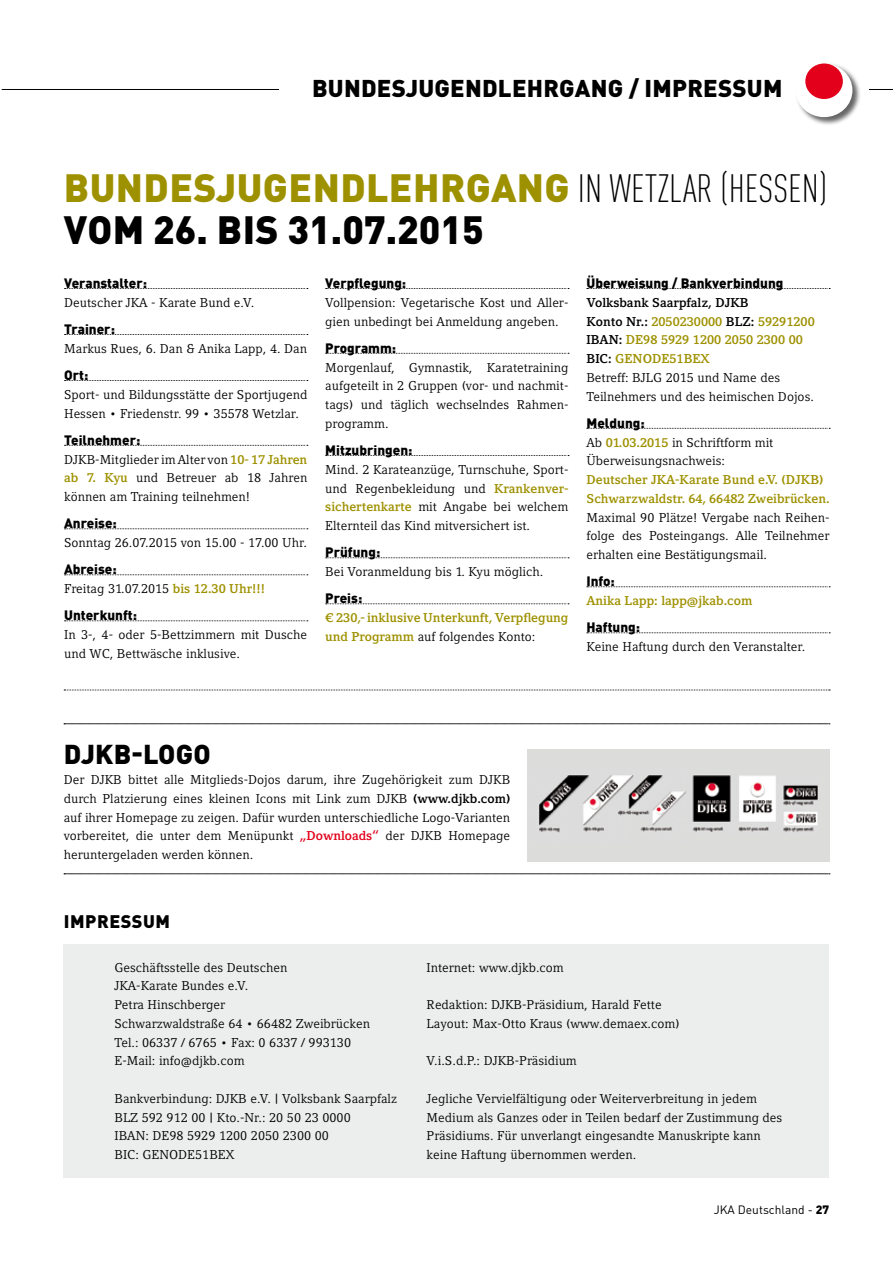
<style>
.page{position:relative;width:893px;height:1263px;background:#fff}
.page>*{position:absolute;margin:0;border:0;box-sizing:border-box;transform-origin:0 0}
.t1{font:900 39px/42px "DIN Pro";letter-spacing:.01em;color:#9e9100}
.t2{font:900 27px "DIN Pro";color:#000}
.t3{font:900 24px "DIN Pro";letter-spacing:.01em;color:#000}
.t4{font:900 18px "DIN Pro";letter-spacing:.03em;color:#000}
.t5{font:900 13.5px "DIN Pro";color:#000}
.t6{font:12.75px/18.8px "Compatil Letter LT";color:#000}
.t7{font:700 12.75px/18.8px "Compatil Letter LT";color:#9e9100}
.t8{font:12px "DIN Pro";color:#000}
.s1{font-family:"DIN Cond";font-weight:300;color:#000}
.s2{color:#000}
.s3{font-weight:700;color:#9e9100}
.s4{font-weight:400;color:#000}
.s5{font-weight:700}
.s6{font-weight:700;color:#e2001a}
.s7{font-weight:900}
</style>
<div class="page">
<svg style="left:65px;top:288px;width:243px;height:1px"></svg>
<svg style="left:65px;top:334px;width:243px;height:1px"></svg>
<svg style="left:65px;top:380px;width:243px;height:1px"></svg>
<svg style="left:65px;top:445px;width:243px;height:1px"></svg>
<svg style="left:65px;top:528px;width:243px;height:1px"></svg>
<svg style="left:65px;top:574px;width:243px;height:1px"></svg>
<svg style="left:65px;top:620px;width:243px;height:1px"></svg>
<svg style="left:326px;top:288px;width:243px;height:1px"></svg>
<svg style="left:326px;top:353px;width:243px;height:1px"></svg>
<svg style="left:326px;top:455px;width:243px;height:1px"></svg>
<svg style="left:326px;top:557px;width:243px;height:1px"></svg>
<svg style="left:326px;top:603px;width:243px;height:1px"></svg>
<svg style="left:587px;top:288px;width:243px;height:1px"></svg>
<svg style="left:587px;top:428px;width:243px;height:1px"></svg>
<svg style="left:587px;top:586px;width:243px;height:1px"></svg>
<svg style="left:587px;top:632px;width:243px;height:1px"></svg>
<svg style="left:64px;top:690px;width:766px;height:1px"></svg>
<hr style="left:2px;top:89px;width:891px;height:1px;background:#000">
<div style="left:780px;top:55px;width:89px;height:70px;background:#fff"></div>
<div style="left:795px;top:63px;width:66px;height:63px;background:#000;opacity:.6"></div>
<div style="left:796px;top:63px;width:56px;height:54px;background:#fff;border-radius:50%"></div>
<div style="left:805px;top:63px;width:38px;height:36px;background:#e2001a;border-radius:50%"></div>
<div style="left:279px;top:72px;width:512px;height:32px;background:#fff"></div>
<svg style="left:64px;top:723px;width:766px;height:1px"></svg>
<svg style="left:64px;top:873px;width:766px;height:1px"></svg>
<img style="left:527px;top:749px;width:302px;height:112px">
<div style="left:64px;top:944px;width:765px;height:234px;background:#eceded"></div>
<h3 class="t3" style="left:312px;top:72px;width:472px">Bundesjugendlehrgang / Impressum</h3>
<h1 class="t1" style="left:64px;top:165px;width:764px">Bundesjugendlehrgang <span class="s1">IN WETZLAR (HESSEN) </span><span class="s2">vom 26. bis 31.07.2015</span></h1>
<p class="t5" style="left:325px;top:274px;width:82px">Verpflegung:</p>
<p class="t6" style="left:325px;top:293px;width:245px">Vollpension: Vegetarische Kost und Aller&shy;gien unbedingt bei Anmeldung angeben.</p>
<p class="t5" style="left:325px;top:339px;width:72px">Programm:</p>
<p class="t6" style="left:325px;top:358px;width:245px;text-align:justify">Morgenlauf, Gymnastik, Karatetraining aufgeteilt in 2 Gruppen (vor- und nachmit&shy;tags) und täglich wechselndes Rahmen&shy;programm.</p>
<p class="t5" style="left:325px;top:441px;width:89px">Mitzubringen:</p>
<p class="t6" style="left:325px;top:460px;width:245px;text-align:justify">Mind. 2 Karateanzüge, Turnschuhe, Sport&shy;und Regenbekleidung und <span class="s3">Krankenver&shy;sichertenkarte</span> mit Angabe bei welchem Elternteil das Kind mitversichert ist.</p>
<p class="t5" style="left:325px;top:543px;width:57px">Prüfung:</p>
<p class="t6" style="left:325px;top:562px;width:220px">Bei Voranmeldung bis 1. Kyu möglich.</p>
<p class="t5" style="left:325px;top:589px;width:38px">Preis:</p>
<p class="t7" style="left:325px;top:608px;width:245px">€ 230,- inklusive Unterkunft, Verpflegung und Programm <span class="s4">auf folgendes Konto:</span></p>
<p class="t5" style="left:586px;top:274px;width:198px">Überweisung / Bankverbindung</p>
<p class="t6" style="left:586px;top:293px;width:230px"><span class="s5">Volksbank Saarpfalz, DJKB<br>Konto Nr.:</span> <span class="s3">2050230000</span> <span class="s5">BLZ:</span> <span class="s3">59291200<br></span><span class="s5">IBAN:</span> <span class="s3">DE98 5929 1200 2050 2300 00<br></span><span class="s5">BIC:</span> <span class="s3">GENODE51BEX<br></span>Betreff: BJLG 2015 und Name des<br>Teilnehmers und des heimischen Dojos.</p>
<p class="t5" style="left:586px;top:414px;width:60px">Meldung:</p>
<p class="t6" style="left:586px;top:433px;width:188px">Ab <span class="s3">01.03.2015</span> in Schriftform mit<br>Überweisungsnachweis:</p>
<p class="t7" style="left:586px;top:470px;width:245px">Deutscher JKA-Karate Bund e.V. (DJKB)<br>Schwarzwaldstr. 64, 66482 Zweibrücken.</p>
<p class="t6" style="left:586px;top:508px;width:245px;text-align:justify">Maximal 90 Plätze! Vergabe nach Reihen&shy;folge des Posteingangs. Alle Teilnehmer erhalten eine Bestätigungsmail.</p>
<p class="t5" style="left:586px;top:572px;width:30px">Info:</p>
<p class="t7" style="left:586px;top:591px;width:167px">Anika Lapp: lapp@jkab.com</p>
<p class="t5" style="left:586px;top:618px;width:55px">Haftung:</p>
<p class="t6" style="left:586px;top:637px;width:221px">Keine Haftung durch den Veranstalter.</p>
<p class="t5" style="left:64px;top:274px;width:84px">Veranstalter:</p>
<p class="t6" style="left:64px;top:293px;width:192px">Deutscher JKA - Karate Bund e.V.</p>
<p class="t5" style="left:64px;top:320px;width:52px">Trainer:</p>
<p class="t6" style="left:64px;top:339px;width:244px">Markus Rues, 6. Dan &amp; Anika Lapp, 4. Dan</p>
<p class="t5" style="left:64px;top:366px;width:26px">Ort:</p>
<p class="t6" style="left:64px;top:385px;width:245px">Sport- und Bildungsstätte der Sportjugend<br>Hessen • Friedenstr. 99 • 35578 Wetzlar.</p>
<p class="t5" style="left:64px;top:431px;width:78px">Teilnehmer:</p>
<p class="t6" style="left:64px;top:450px;width:245px;text-align:justify">DJKB-Mitglieder im Alter von <span class="s3">10- 17 Jahren ab 7. Kyu</span> und Betreuer ab 18 Jahren können am Training teilnehmen!</p>
<p class="t5" style="left:64px;top:514px;width:54px">Anreise:</p>
<p class="t6" style="left:64px;top:533px;width:244px">Sonntag 26.07.2015 von 15.00 - 17.00 Uhr.</p>
<p class="t5" style="left:64px;top:560px;width:54px">Abreise:</p>
<p class="t6" style="left:64px;top:579px;width:202px">Freitag 31.07.2015 <span class="s3">bis 12.30 Uhr!!!</span></p>
<p class="t5" style="left:64px;top:606px;width:74px">Unterkunft:</p>
<p class="t6" style="left:64px;top:625px;width:245px">In 3-, 4- oder 5-Bettzimmern mit Dusche und WC, Bettwäsche inklusive.</p>
<h2 class="t2" style="left:64px;top:736px;width:148px">DJKB-Logo</h2>
<p class="t6" style="left:64px;top:770px;width:448px;text-align:justify">Der DJKB bittet alle Mitglieds-Dojos darum, ihre Zugehörigkeit zum DJKB durch Platzierung eines kleinen Icons mit Link zum DJKB <span class="s5">(www.djkb.com) </span>auf ihrer Homepage zu zeigen. Dafür wurden unterschiedliche Logo-Varianten vorbereitet, die unter dem Menüpunkt <span class="s6">„Downloads“</span> der DJKB Homepage heruntergeladen werden können.</p>
<h3 class="t4" style="left:64px;top:909px;width:108px">Impressum</h3>
<p class="t6" style="left:114px;top:958px;width:257px">Geschäftsstelle des Deutschen<br>JKA-Karate Bundes e.V.<br>Petra Hinschberger<br>Schwarzwaldstraße 64 • 66482 Zweibrücken<br>Tel.: 06337 / 6765 • Fax: 0 6337 / 993130<br>E-Mail: info@djkb.com</p>
<p class="t6" style="left:114px;top:1089px;width:284px">Bankverbindung: DJKB e.V. | Volksbank Saarpfalz BLZ 592 912 00 | Kto.-Nr.: 20 50 23 0000<br>IBAN: DE98 5929 1200 2050 2300 00<br>BIC: GENODE51BEX</p>
<p class="t6" style="left:427px;top:958px;width:139px">Internet: www.djkb.com</p>
<p class="t6" style="left:427px;top:995px;width:254px">Redaktion: DJKB-Präsidium, Harald Fette<br>Layout: Max-Otto Kraus (www.demaex.com)</p>
<p class="t6" style="left:427px;top:1051px;width:152px">V.i.S.d.P.: DJKB-Präsidium</p>
<p class="t6" style="left:427px;top:1089px;width:357px">Jegliche Vervielfältigung oder Weiterverbreitung in jedem Medium als Ganzes oder in Teilen bedarf der Zustimmung des Präsidiums. Für unverlangt eingesandte Manuskripte kann keine Haftung übernommen werden.</p>
<p class="t8" style="left:714px;top:1202px;width:117px">JKA Deutschland - <span class="s7">27</span></p>
</div>
